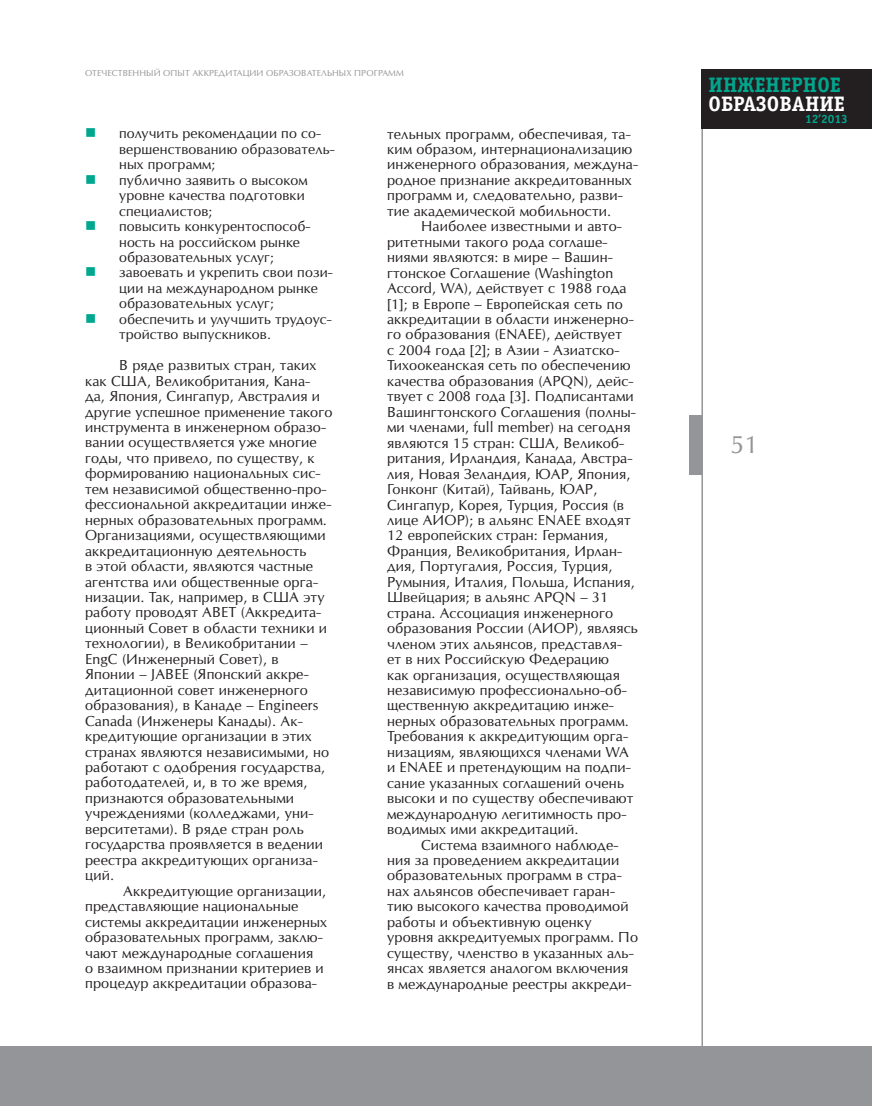
<style>
.page{position:relative;width:872px;height:1106px;background:#fff}
.page>*{position:absolute;margin:0;border:0;box-sizing:border-box;transform-origin:0 0}
.t1{font:24px "Opium New";color:#939598}
.t2{font:700 21px "Officina Serif C";color:#fff}
.t3{font:700 21px "Officina Serif C";color:#00a78f}
.t4{font:15px "Wingdings";color:#00a78f}
.t5{font:13.8px/15.5px "Opium New";letter-spacing:.01em;color:#231f20}
.t6{font:13.5px/15.5px "Opium New";letter-spacing:.01em;color:#231f20}
.t7{font:700 12px "Officina Sans C";color:#00a78f}
.t8{font:8.25px "Opium New";letter-spacing:.01em;color:#939598}
.s1{font-size:13.5px}
</style>
<div class="page">
<hr style="left:701px;top:69px;width:2px;height:1037px;background:#939598">
<div style="left:701px;top:69px;width:171px;height:60px;background:#231f20"></div>
<div style="left:689px;top:415px;width:13px;height:60px;background:#939598"></div>
<div style="left:0;top:1046px;width:872px;height:60px;background:#939598"></div>
<p class="t8" style="left:85px;top:68px;width:45px">ОТЕЧЕСТВЕНН</p>
<p class="t8" style="left:146px;top:68px;width:98px">ЫЙ ОПЫТ АККРЕДИТАЦИИ</p>
<p class="t8" style="left:266px;top:68px;width:7px">ОБРАЗОВА</p>
<p class="t8" style="left:312px;top:68px;width:56px">ТЕЛЬН ЫХ ПРОГРА</p>
<p class="t8" style="left:388px;top:68px;width:17px">ММ</p>
<p class="t4" style="left:85px;top:125px;width:13px">■</p>
<p class="t4" style="left:85px;top:171px;width:13px">■</p>
<p class="t4" style="left:85px;top:217px;width:13px">■</p>
<p class="t4" style="left:85px;top:264px;width:13px">■</p>
<p class="t4" style="left:85px;top:310px;width:13px">■</p>
<p class="t6" style="left:119px;top:126px;width:217px">получить рекомендации по со&shy;вершенствованию образователь&shy;ных программ;<br>публично заявить о высоком уровне качества подготовки специалистов;<br>повысить конкурентоспособ&shy;ность на российском рынке образовательных услуг; завоевать и укрепить свои пози&shy;ции на международном рынке образовательных услуг; обеспечить и улучшить трудоус&shy;тройство выпускников.</p>
<p class="t5" style="left:85px;top:357px;width:249px;text-indent:34px">В ряде развитых стран, таких как США, Великобритания, Кана&shy;да, Япония, Сингапур, Австралия и другие успешное применение такого инструмента в инженерном образо&shy;вании осуществляется уже многие годы, что привело, по существу, к формированию национальных сис&shy;тем независимой общественно-про&shy;фессиональной аккредитации инже&shy;нерных образовательных программ.<br>Организациями, осуществляющими аккредитационную деятельность<br>в этой области, являются частные агентства или общественные орга&shy;низации. Так, например, в США эту работу проводят АВЕ</p>
<p class="t5" style="left:85px;top:604px;width:246px;text-indent:144px">Т (Аккредита&shy;ционный Совет в области техники и технологии), в Великобритании <span class="s1">–<br></span>EngC (И нженерный Совет), в<br>Японии <span class="s1">–</span> JABEE (Японский аккре&shy;дитационной совет инженерного образования), в Канаде <span class="s1">–</span> Engineers<br>Canada (И нженеры Канады). Ак&shy;кредитующие организации в этих странах являются независимыми, но работают с одобрения государства, работодателей, и, в то же время, признаются образовательными учреждениями (колледжами, уни&shy;верситетами). В ряде стран роль государства проявляется в ведении реестра аккредитующих организа&shy;ций.</p>
<p class="t5" style="left:85px;top:883px;width:244px;text-indent:38px">Аккредитующие организации, представляющие национальные системы аккредитации инженерных образовательных программ, заклю&shy;чают международные соглашения<br>о взаимном признании критериев и процедур аккредитации образова-</p>
<p class="t5" style="left:387px;top:126px;width:252px">тельных программ, обеспечивая, та&shy;ким образом, интернационализацию инженерного образования, междуна&shy;родное признание аккредитованных программ и, следовательно, разви&shy;тие академической мобильности.</p>
<p class="t5" style="left:387px;top:218px;width:250px;text-indent:34px">Н аиболее известными и авто&shy;ритетными такого рода соглаше&shy;ниями являются: в мире <span class="s1">–</span> Вашин&shy;гтонское Соглашение (Washington<br>Accord, WA), действует с 1988 года [1]; в Европе <span class="s1">–</span> Европейская сеть по аккредитации в области инженерно&shy;го образования (ENAEE), действует<br>с 2004 года [2]; в Азии - Азиатско-<br>Тихоокеанская сеть по обеспечению качества образования (APQN), дейс&shy;твует с 2008 года [3]. Подписантами<br>Вашингтонского Соглашения (полны&shy;ми членами, full member) на сегодня являются 15 стран: США, В еликоб&shy;ритания, И рландия, Канада, Австра&shy;лия, Н овая Зеландия, ЮАР, Япония,<br>Гонконг (Китай), Тайвань, ЮАР,<br>Сингапур, Корея, Турция, Россия (в лице АИОР</p>
<p class="t5" style="left:387px;top:512px;width:249px;text-indent:78px">); в альянс ЕNAEE входят<br>12 европейских стран: Германия,<br>Франция, Великобритания, И рлан&shy;дия, Португалия, Россия, Турция,<br>Румыния, Италия, Польша, И спания,<br>Швейцария; в альянс APQN <span class="s1">–</span> 3 1 страна. Ассоциация инженерного образования России (АИОР</p>
<p class="t5" style="left:387px;top:620px;width:252px;text-indent:187px">), являясь членом этих альянсов, представля&shy;ет в них Российскую Федерацию<br>как организация, осуществляющая независимую профессионально-об&shy;щественную аккредитацию инже&shy;нерных образовательных программ.<br>Требования к аккредитующим орга&shy;низациям, являющихся членами WA и ENAEE и претендующим на подпи&shy;сание указанных соглашений очень высоки и по существу обеспечивают международную легитимность про&shy;водимых ими аккредитаций.</p>
<p class="t5" style="left:387px;top:836px;width:252px;text-indent:34px">Система взаимного наблюде&shy;ния за проведением аккредитации образовательных программ в стра&shy;нах альянсов обеспечивает гаран&shy;тию высокого качества проводимой работы и объективную оценку уровня аккредитуемых программ. По существу, членство в указанных аль&shy;янсах является аналогом включения в международные реестры аккреди-</p>
<h2 class="t3" style="left:708px;top:73px;width:134px">ИНЖЕНЕРНОЕ</h2>
<h2 class="t2" style="left:708px;top:91px;width:138px">ОБРАЗОВАНИЕ</h2>
<p class="t7" style="left:805px;top:113px;width:44px">12’2013</p>
<h1 class="t1" style="left:730px;top:429px;width:30px">51</h1>
</div>
